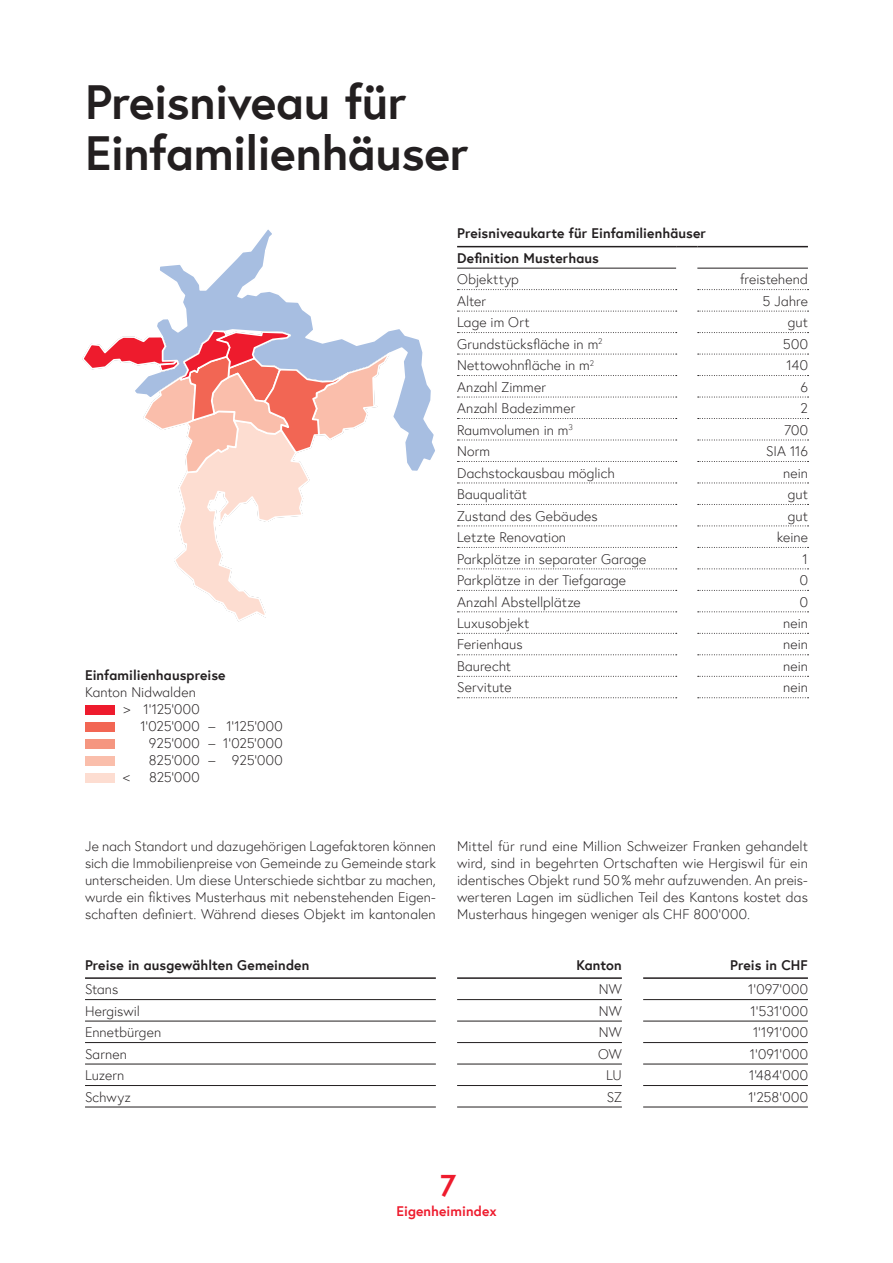
<style>
.page{position:relative;width:893px;height:1263px;background:#fff}
.page>*{position:absolute;margin:0;border:0;box-sizing:border-box;transform-origin:0 0}
.t1{font:48px/51px "Europa Bold Alt";letter-spacing:-.01em;color:#231f20}
.t2{font:30px "Europa Bold Alt";color:#ee1b2d}
.t3{font:13.8px/17px "Europa Light Alt";letter-spacing:.005em;color:#231f20;text-align:justify}
.t4{font:13.8px/24.6px "Europa Bold Alt";letter-spacing:.005em;color:#231f20}
.t5{font:13.8px "Europa Bold Alt";letter-spacing:.005em;color:#ee1b2d}
</style>
<div class="page">
<hr style="left:457px;top:977px;width:165px;height:2px;background:#231f20">
<hr style="left:643px;top:999px;width:165px;height:1px;background:#231f20">
<hr style="left:85px;top:977px;width:351px;height:2px;background:#231f20">
<hr style="left:85px;top:999px;width:351px;height:1px;background:#231f20">
<hr style="left:85px;top:1021px;width:351px;height:1px;background:#231f20">
<hr style="left:85px;top:1042px;width:351px;height:1px;background:#231f20">
<hr style="left:85px;top:1064px;width:351px;height:1px;background:#231f20">
<hr style="left:85px;top:1085px;width:351px;height:1px;background:#231f20">
<hr style="left:85px;top:1107px;width:351px;height:1px;background:#231f20">
<hr style="left:457px;top:999px;width:165px;height:1px;background:#231f20">
<hr style="left:457px;top:1021px;width:165px;height:1px;background:#231f20">
<hr style="left:457px;top:1042px;width:165px;height:1px;background:#231f20">
<hr style="left:457px;top:1064px;width:165px;height:1px;background:#231f20">
<hr style="left:457px;top:1085px;width:165px;height:1px;background:#231f20">
<hr style="left:457px;top:1107px;width:165px;height:1px;background:#231f20">
<hr style="left:643px;top:1042px;width:165px;height:1px;background:#231f20">
<hr style="left:643px;top:1064px;width:165px;height:1px;background:#231f20">
<hr style="left:643px;top:1085px;width:165px;height:1px;background:#231f20">
<hr style="left:643px;top:1107px;width:165px;height:1px;background:#231f20">
<hr style="left:643px;top:977px;width:165px;height:2px;background:#231f20">
<hr style="left:643px;top:1021px;width:165px;height:1px;background:#231f20">
<hr style="left:457px;top:246px;width:219px;height:1px;background:#231f20">
<svg style="left:676px;top:246px;width:21px;height:1px"></svg>
<hr style="left:697px;top:246px;width:111px;height:1px;background:#231f20">
<hr style="left:457px;top:268px;width:219px;height:1px;background:#231f20">
<hr style="left:697px;top:268px;width:111px;height:1px;background:#231f20">
<svg style="left:698px;top:289px;width:110px;height:1px"></svg>
<svg style="left:698px;top:311px;width:110px;height:1px"></svg>
<svg style="left:698px;top:332px;width:110px;height:1px"></svg>
<svg style="left:698px;top:354px;width:110px;height:1px"></svg>
<svg style="left:698px;top:375px;width:110px;height:1px"></svg>
<svg style="left:698px;top:397px;width:110px;height:1px"></svg>
<svg style="left:698px;top:418px;width:110px;height:1px"></svg>
<svg style="left:698px;top:440px;width:110px;height:1px"></svg>
<svg style="left:698px;top:461px;width:110px;height:1px"></svg>
<svg style="left:698px;top:483px;width:110px;height:1px"></svg>
<svg style="left:698px;top:504px;width:110px;height:1px"></svg>
<svg style="left:698px;top:525px;width:110px;height:1px"></svg>
<svg style="left:698px;top:547px;width:110px;height:1px"></svg>
<svg style="left:698px;top:568px;width:110px;height:1px"></svg>
<svg style="left:698px;top:590px;width:110px;height:1px"></svg>
<svg style="left:698px;top:611px;width:110px;height:1px"></svg>
<svg style="left:698px;top:633px;width:110px;height:1px"></svg>
<svg style="left:698px;top:654px;width:110px;height:1px"></svg>
<svg style="left:698px;top:676px;width:110px;height:1px"></svg>
<svg style="left:698px;top:697px;width:110px;height:1px"></svg>
<svg style="left:457px;top:289px;width:220px;height:1px"></svg>
<svg style="left:457px;top:311px;width:220px;height:1px"></svg>
<svg style="left:457px;top:332px;width:220px;height:1px"></svg>
<svg style="left:457px;top:354px;width:220px;height:1px"></svg>
<svg style="left:457px;top:375px;width:220px;height:1px"></svg>
<svg style="left:457px;top:397px;width:220px;height:1px"></svg>
<svg style="left:457px;top:418px;width:220px;height:1px"></svg>
<svg style="left:457px;top:440px;width:220px;height:1px"></svg>
<svg style="left:457px;top:461px;width:220px;height:1px"></svg>
<svg style="left:457px;top:483px;width:220px;height:1px"></svg>
<svg style="left:457px;top:504px;width:220px;height:1px"></svg>
<svg style="left:457px;top:525px;width:220px;height:1px"></svg>
<svg style="left:457px;top:547px;width:220px;height:1px"></svg>
<svg style="left:457px;top:568px;width:220px;height:1px"></svg>
<svg style="left:457px;top:590px;width:220px;height:1px"></svg>
<svg style="left:457px;top:611px;width:220px;height:1px"></svg>
<svg style="left:457px;top:633px;width:220px;height:1px"></svg>
<svg style="left:457px;top:654px;width:220px;height:1px"></svg>
<svg style="left:457px;top:676px;width:220px;height:1px"></svg>
<svg style="left:457px;top:697px;width:220px;height:1px"></svg>
<svg style="left:157px;top:229px;width:278px;height:242px"></svg>
<svg style="left:82px;top:329px;width:312px;height:293px"></svg>
<div style="left:85px;top:705px;width:30px;height:9px;background:#ee1b2d"></div>
<div style="left:85px;top:722px;width:30px;height:9px;background:#f26654"></div>
<div style="left:85px;top:739px;width:30px;height:9px;background:#f59680"></div>
<div style="left:85px;top:756px;width:30px;height:9px;background:#fabeab"></div>
<div style="left:85px;top:773px;width:30px;height:9px;background:#fdddd1"></div>
<h1 class="t1" style="left:85px;top:75px;width:385px">Preisniveau für<br>Einfamilienhäuser</h1>
<p class="t4" style="left:85px;top:663px;width:142px">Einfamilienhauspreise</p>
<p class="t3" style="left:85px;top:684px;width:112px">Kanton Nidwalden</p>
<p class="t3" style="left:123px;top:701px;width:78px">&gt; 1'125'000</p>
<p class="t3" style="left:140px;top:718px;width:144px">1'025'000 – 1'125'000</p>
<p class="t3" style="left:149px;top:735px;width:135px">925'000 – 1‘025'000</p>
<p class="t3" style="left:149px;top:752px;width:135px">825'000 – 925'000</p>
<p class="t3" style="left:123px;top:769px;width:9px">&lt;</p>
<p class="t3" style="left:149px;top:769px;width:52px">825'000</p>
<p class="t4" style="left:457px;top:221px;width:250px">Preisniveaukarte für Einfamilienhäuser<br>Definition Musterhaus</p>
<p class="t3" style="left:457px;top:271px;width:63px">Objekttyp</p>
<p class="t3" style="left:740px;top:271px;width:69px">freistehend</p>
<p class="t3" style="left:457px;top:292px;width:31px">Alter</p>
<p class="t3" style="left:763px;top:292px;width:47px">5 Jahre</p>
<p class="t3" style="left:457px;top:314px;width:74px">Lage im Ort</p>
<p class="t3" style="left:788px;top:314px;width:22px">gut</p>
<p class="t3" style="left:457px;top:335px;width:147px">Grundstücksfläche in m<sup>2</sup></p>
<p class="t3" style="left:783px;top:335px;width:26px">500</p>
<p class="t3" style="left:457px;top:357px;width:139px">Nettowohnfläche in m<sup>2</sup></p>
<p class="t3" style="left:787px;top:357px;width:23px">140</p>
<p class="t3" style="left:457px;top:378px;width:90px">Anzahl Zimmer</p>
<p class="t3" style="left:800px;top:378px;width:9px">6</p>
<p class="t3" style="left:457px;top:400px;width:120px">Anzahl Badezimmer</p>
<p class="t3" style="left:800px;top:400px;width:9px">2</p>
<p class="t3" style="left:457px;top:421px;width:117px">Raumvolumen in m<sup>3</sup></p>
<p class="t3" style="left:784px;top:421px;width:25px">700</p>
<p class="t3" style="left:457px;top:443px;width:35px">Norm</p>
<p class="t3" style="left:766px;top:443px;width:43px">SIA 116</p>
<p class="t3" style="left:457px;top:464px;width:159px">Dachstockausbau möglich</p>
<p class="t3" style="left:783px;top:464px;width:26px">nein</p>
<p class="t3" style="left:457px;top:486px;width:71px">Bauqualität</p>
<p class="t3" style="left:788px;top:486px;width:22px">gut</p>
<p class="t3" style="left:457px;top:507px;width:142px">Zustand des Gebäudes</p>
<p class="t3" style="left:788px;top:507px;width:22px">gut</p>
<p class="t3" style="left:457px;top:529px;width:110px">Letzte Renovation</p>
<p class="t3" style="left:777px;top:529px;width:33px">keine</p>
<p class="t3" style="left:457px;top:550px;width:191px">Parkplätze in separater Garage</p>
<p class="t3" style="left:802px;top:550px;width:7px">1</p>
<p class="t3" style="left:457px;top:572px;width:171px">Parkplätze in der Tiefgarage</p>
<p class="t3" style="left:800px;top:572px;width:10px">0</p>
<p class="t3" style="left:457px;top:593px;width:125px">Anzahl Abstellplätze</p>
<p class="t3" style="left:800px;top:593px;width:10px">0</p>
<p class="t3" style="left:457px;top:614px;width:74px">Luxusobjekt</p>
<p class="t3" style="left:783px;top:614px;width:26px">nein</p>
<p class="t3" style="left:457px;top:636px;width:67px">Ferienhaus</p>
<p class="t3" style="left:783px;top:636px;width:26px">nein</p>
<p class="t3" style="left:457px;top:657px;width:56px">Baurecht</p>
<p class="t3" style="left:783px;top:657px;width:26px">nein</p>
<p class="t3" style="left:457px;top:679px;width:56px">Servitute</p>
<p class="t3" style="left:783px;top:679px;width:26px">nein</p>
<p class="t3" style="left:85px;top:837px;width:352px">Je nach Standort und dazugehörigen Lagefaktoren können sich die Immobilienpreise von Gemeinde zu Gemeinde stark unterscheiden. Um diese Unterschiede sichtbar zu machen, wurde ein fiktives Musterhaus mit nebenstehenden Eigen&shy;schaften definiert. Während dieses Objekt im kantonalen</p>
<p class="t3" style="left:457px;top:837px;width:352px">Mittel für rund eine Million Schweizer Franken gehandelt wird, sind in begehrten Ortschaften wie Hergiswil für ein identisches Objekt rund 50% mehr aufzuwenden. An preis&shy;werteren Lagen im südlichen Teil des Kantons kostet das Musterhaus hingegen weniger als CHF 800‘000.</p>
<p class="t4" style="left:85px;top:952px;width:226px">Preise in ausgewählten Gemeinden</p>
<p class="t4" style="left:576px;top:952px;width:47px">Kanton</p>
<p class="t4" style="left:730px;top:952px;width:79px">Preis in CHF</p>
<p class="t3" style="left:85px;top:981px;width:35px">Stans</p>
<p class="t3" style="left:599px;top:981px;width:25px">NW</p>
<p class="t3" style="left:748px;top:981px;width:61px">1‘097‘000</p>
<p class="t3" style="left:85px;top:1002px;width:57px">Hergiswil</p>
<p class="t3" style="left:599px;top:1002px;width:25px">NW</p>
<p class="t3" style="left:750px;top:1002px;width:59px">1‘531‘000</p>
<p class="t3" style="left:85px;top:1024px;width:78px">Ennetbürgen</p>
<p class="t3" style="left:599px;top:1024px;width:25px">NW</p>
<p class="t3" style="left:753px;top:1024px;width:56px">1‘191‘000</p>
<p class="t3" style="left:85px;top:1045px;width:43px">Sarnen</p>
<p class="t3" style="left:598px;top:1045px;width:25px">OW</p>
<p class="t3" style="left:750px;top:1045px;width:59px">1‘091‘000</p>
<p class="t3" style="left:85px;top:1067px;width:41px">Luzern</p>
<p class="t3" style="left:606px;top:1067px;width:17px">LU</p>
<p class="t3" style="left:749px;top:1067px;width:60px">1‘484‘000</p>
<p class="t3" style="left:85px;top:1088px;width:47px">Schwyz</p>
<p class="t3" style="left:607px;top:1088px;width:17px">SZ</p>
<p class="t3" style="left:748px;top:1088px;width:61px">1‘258‘000</p>
<h2 class="t2" style="left:440px;top:1165px;width:17px">7</h2>
<p class="t5" style="left:397px;top:1202px;width:102px">Eigenheimindex</p>
</div>
